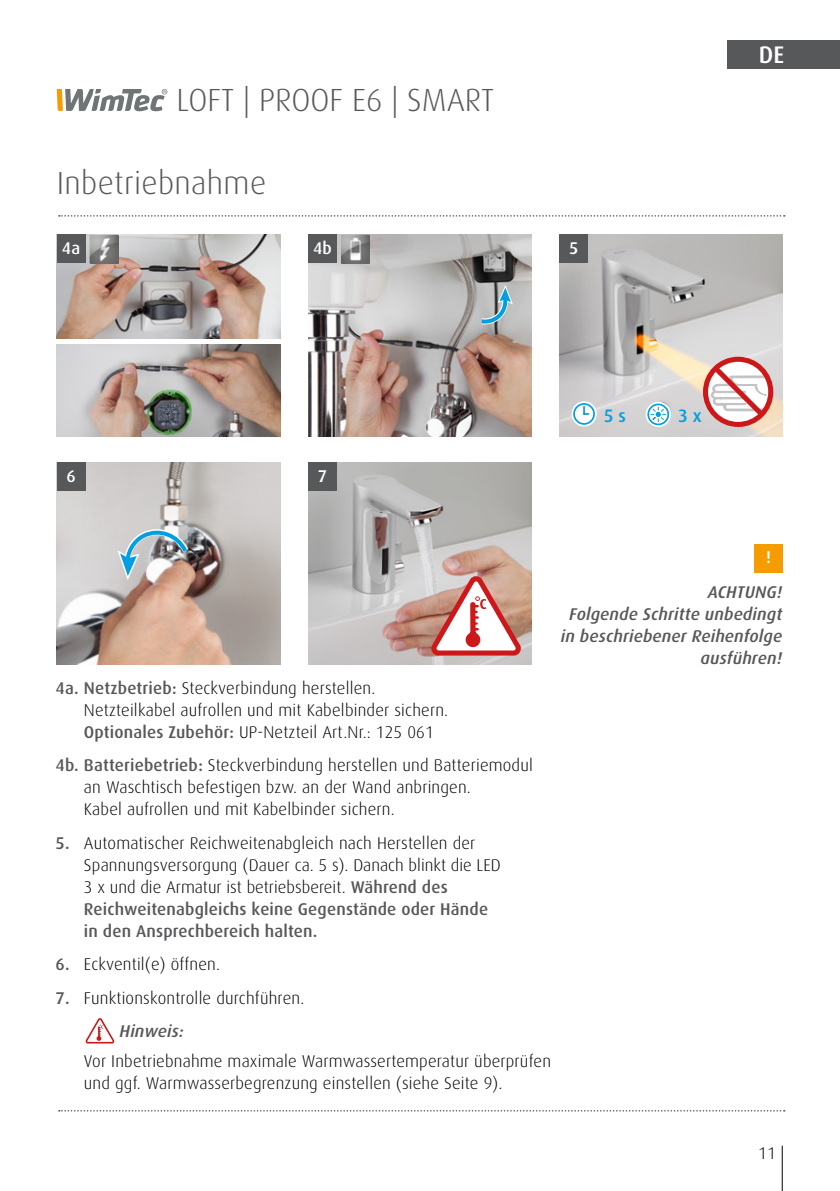
<style>
.page{position:relative;width:840px;height:1191px;background:#fff}
.page>*{position:absolute;margin:0;border:0;box-sizing:border-box;transform-origin:0 0}
.t1{font:300 32px "Dax";letter-spacing:.005em;color:#57585a}
.t2{font:500 24px "Dax";color:#fff}
.t3{font:500 18px "Dax";color:#009fe3}
.t4{font:300 17px/22px "Dax";letter-spacing:.01em;color:#000}
.t5{font:italic 500 17px/22px "Dax";letter-spacing:.01em;color:#57585a;text-align:right}
.t6{font:500 17px "Dax";color:#fff}
.s1{font-weight:500;color:#57585a}
.s2{font-weight:500;font-style:italic;color:#57585a}
</style>
<div class="page">
<hr style="left:781px;top:1145px;width:1px;height:46px;background:#000">
<div style="left:726px;top:40px;width:113px;height:28px;background:#57585a"></div>
<svg style="left:57px;top:89px;width:110px;height:22px"></svg>
<svg style="left:59px;top:215px;width:725px;height:2px"></svg>
<svg style="left:59px;top:1110px;width:725px;height:1px"></svg>
<img style="left:308px;top:463px;width:223px;height:202px">
<div style="left:308px;top:463px;width:28px;height:28px;background:#57585a"></div>
<svg style="left:86px;top:1018px;width:28px;height:25px"></svg>
<img style="left:308px;top:235px;width:223px;height:202px">
<div style="left:308px;top:235px;width:28px;height:28px;background:#57585a"></div>
<img style="left:341px;top:235px;width:29px;height:29px">
<img style="left:559px;top:235px;width:223px;height:202px">
<div style="left:559px;top:235px;width:28px;height:28px;background:#57585a"></div>
<div style="left:702px;top:357px;width:70px;height:70px;border:5px solid #cd1719;border-radius:50%"></div>
<svg style="left:708px;top:361px;width:62px;height:60px"></svg>
<svg style="left:645px;top:402px;width:25px;height:25px"></svg>
<div style="left:647px;top:403px;width:21px;height:22px;border:2px solid #009fe3;border-radius:50%"></div>
<svg style="left:649px;top:406px;width:17px;height:17px"></svg>
<svg style="left:571px;top:401px;width:25px;height:25px"></svg>
<svg style="left:573px;top:404px;width:20px;height:20px"></svg>
<div style="left:573px;top:403px;width:21px;height:22px;border:2px solid #009fe3;border-radius:50%"></div>
<svg style="left:583px;top:407px;width:5px;height:8px"></svg>
<svg style="left:474px;top:285px;width:40px;height:44px;background:#a1b4bc"></svg>
<img style="left:57px;top:463px;width:223px;height:202px">
<div style="left:57px;top:463px;width:28px;height:28px;background:#57585a"></div>
<svg style="left:116px;top:528px;width:77px;height:52px;background:#acb7bb"></svg>
<div style="left:754px;top:544px;width:28px;height:28px;background:#f59c00"></div>
<img style="left:57px;top:235px;width:223px;height:103px">
<div style="left:57px;top:235px;width:28px;height:28px;background:#57585a"></div>
<img style="left:90px;top:235px;width:28px;height:29px">
<img style="left:57px;top:344px;width:223px;height:93px">
<svg style="left:431px;top:576px;width:89px;height:79px"></svg>
<h1 class="t1" style="left:176px;top:83px;width:319px">LOFT | PROOF E6 | SMART</h1>
<h1 class="t1" style="left:57px;top:166px;width:211px">Inbetriebnahme</h1>
<p class="t6" style="left:62px;top:238px;width:20px">4a</p>
<p class="t6" style="left:313px;top:238px;width:20px">4b</p>
<p class="t6" style="left:568px;top:238px;width:11px">5</p>
<h2 class="t2" style="left:758px;top:41px;width:27px">DE</h2>
<p class="t6" style="left:66px;top:466px;width:11px">6</p>
<p class="t6" style="left:318px;top:466px;width:11px">7</p>
<p class="t3" style="left:603px;top:405px;width:24px">5 s</p>
<p class="t3" style="left:677px;top:405px;width:25px">3 x</p>
<p class="t6" style="left:765px;top:548px;width:7px">!</p>
<p class="t4" style="left:84px;top:677px;width:365px;text-indent:-28px"><span class="s1">4a. Netzbetrieb:</span> Steckverbindung herstellen.<br>Netzteilkabel aufrollen und mit Kabelbinder sichern.<br><span class="s1">Optionales Zubehör:</span> UP-Netzteil Art.Nr.: 125 061</p>
<p class="t4" style="left:84px;top:754px;width:450px;text-indent:-28px"><span class="s1">4b. Batteriebetrieb:</span> Steckverbindung herstellen und Batteriemodul an Waschtisch befestigen bzw. an der Wand anbringen.<br>Kabel aufrollen und mit Kabelbinder sichern.</p>
<p class="t4" style="left:84px;top:832px;width:418px;text-indent:-28px"><span class="s1">5.</span> Automatischer Reichweitenabgleich nach Herstellen der Spannungsversorgung (Dauer ca. 5 s). Danach blinkt die LED 3 x und die Armatur ist betriebsbereit. <span class="s1">Während des Reichweitenabgleichs keine Gegenstände oder Hände in den Ansprechbereich halten.</span></p>
<p class="t4" style="left:56px;top:953px;width:166px"><span class="s1">6.</span> Eckventil(e) öffnen.</p>
<p class="t4" style="left:120px;top:981px;width:186px;line-height:33.4px;text-indent:-64px"><span class="s1">7.</span> Funktionskontrolle durchführen.<br><span class="s2">Hinweis:</span></p>
<p class="t4" style="left:84px;top:1050px;width:468px">Vor Inbetriebnahme maximale Warmwassertemperatur überprüfen und ggf. Warmwasserbegrenzung einstellen (siehe Seite 9).</p>
<p class="t5" style="left:560px;top:581px;width:223px">ACHTUNG!<br>Folgende Schritte unbedingt in beschriebener Reihenfolge ausführen!</p>
<p class="t4" style="left:757px;top:1142px;width:19px">11</p>
</div>
